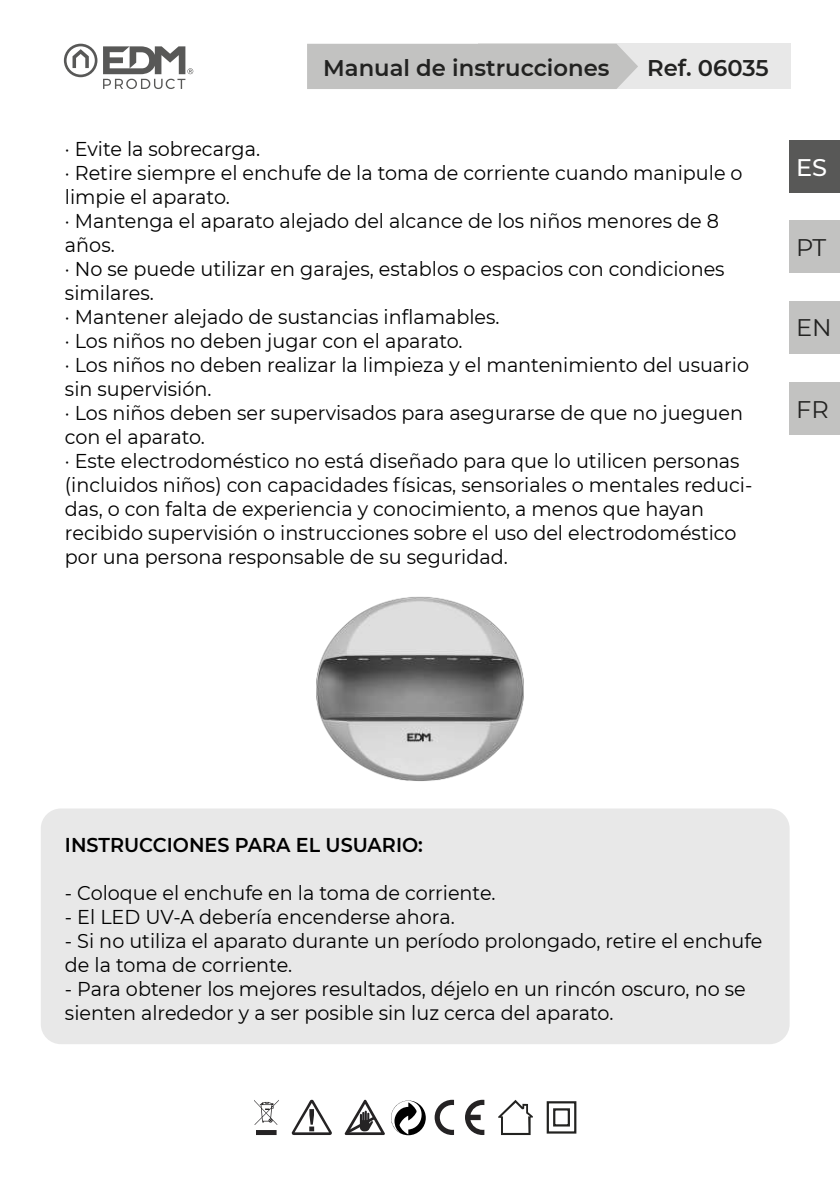
<style>
.page{position:relative;width:840px;height:1191px;background:#fff}
.page>*{position:absolute;margin:0;border:0;box-sizing:border-box;transform-origin:0 0}
.t1{font:24px "Montserrat";color:#222221}
.t2{font:500 24px "Montserrat";color:#fff}
.t3{font:600 22.6px "Montserrat";color:#222221}
.t4{font:20px/24px "Montserrat";color:#000;scale:.96 1}
.t5{font:600 20px "Montserrat";color:#000;scale:.96 1}
</style>
<div class="page">
<div style="left:41px;top:808px;width:748px;height:236px;background:#e8e8e8;border-radius:20px"></div>
<div style="left:788px;top:140px;width:51px;height:53px;background:#585857"></div>
<div style="left:788px;top:220px;width:51px;height:53px;background:#c2c2c1"></div>
<div style="left:788px;top:301px;width:51px;height:52px;background:#c2c2c1"></div>
<div style="left:788px;top:382px;width:51px;height:52px;background:#c2c2c1"></div>
<svg style="left:64px;top:44px;width:129px;height:45px"></svg>
<div style="left:477px;top:44px;width:312px;height:45px;background:#e8e8e8"></div>
<div style="left:307px;top:44px;width:330px;height:45px;background:#c2c2c1"></div>
<img style="left:316px;top:596px;width:207px;height:185px">
<svg style="left:434px;top:1099px;width:20px;height:36px"></svg>
<svg style="left:465px;top:1099px;width:19px;height:36px"></svg>
<svg style="left:254px;top:1100px;width:25px;height:35px"></svg>
<svg style="left:344px;top:1099px;width:40px;height:36px"></svg>
<svg style="left:291px;top:1099px;width:41px;height:36px"></svg>
<svg style="left:498px;top:1099px;width:34px;height:36px"></svg>
<div style="left:546px;top:1101px;width:30px;height:32px;border:2px solid #222220"></div>
<div style="left:553px;top:1108px;width:16px;height:18px;border:2px solid #222220"></div>
<svg style="left:391px;top:1100px;width:35px;height:35px"></svg>
<p class="t3" style="left:323px;top:52px;width:288px">Manual de instrucciones</p>
<p class="t3" style="left:647px;top:52px;width:123px">Ref. 06035</p>
<p class="t4" style="left:65px;top:136px;width:717px">· Evite la sobrecarga.<br>· Retire siempre el enchufe de la toma de corriente cuando manipule o limpie el aparato.<br>· Mantenga el aparato alejado del alcance de los niños menores de 8 años.<br>· No se puede utilizar en garajes, establos o espacios con condiciones similares.<br>· Mantener alejado de sustancias inflamables.<br>· Los niños no deben jugar con el aparato.<br>· Los niños no deben realizar la limpieza y el mantenimiento del usuario sin supervisión.<br>· Los niños deben ser supervisados para asegurarse de que no jueguen con el aparato.<br>· Este electrodoméstico no está diseñado para que lo utilicen personas (incluidos niños) con capacidades físicas, sensoriales o mentales reduci&shy;das, o con falta de experiencia y conocimiento, a menos que hayan recibido supervisión o instrucciones sobre el uso del electrodoméstico por una persona responsable de su seguridad.</p>
<p class="t2" style="left:795px;top:151px;width:32px">ES</p>
<p class="t1" style="left:795px;top:231px;width:32px">PT</p>
<p class="t1" style="left:795px;top:311px;width:37px">EN</p>
<p class="t1" style="left:795px;top:393px;width:34px">FR</p>
<p class="t5" style="left:65px;top:830px;width:374px">INSTRUCCIONES PARA EL USUARIO:</p>
<p class="t4" style="left:65px;top:880px;width:450px">- Coloque el enchufe en la toma de corriente.</p>
<p class="t4" style="left:65px;top:904px;width:407px">- El LED UV-A debería encenderse ahora.</p>
<p class="t4" style="left:65px;top:928px;width:727px">- Si no utiliza el aparato durante un período prolongado, retire el enchufe de la toma de corriente.</p>
<p class="t4" style="left:65px;top:976px;width:710px">- Para obtener los mejores resultados, déjelo en un rincón oscuro, no se sienten alrededor y a ser posible sin luz cerca del aparato.</p>
</div>
